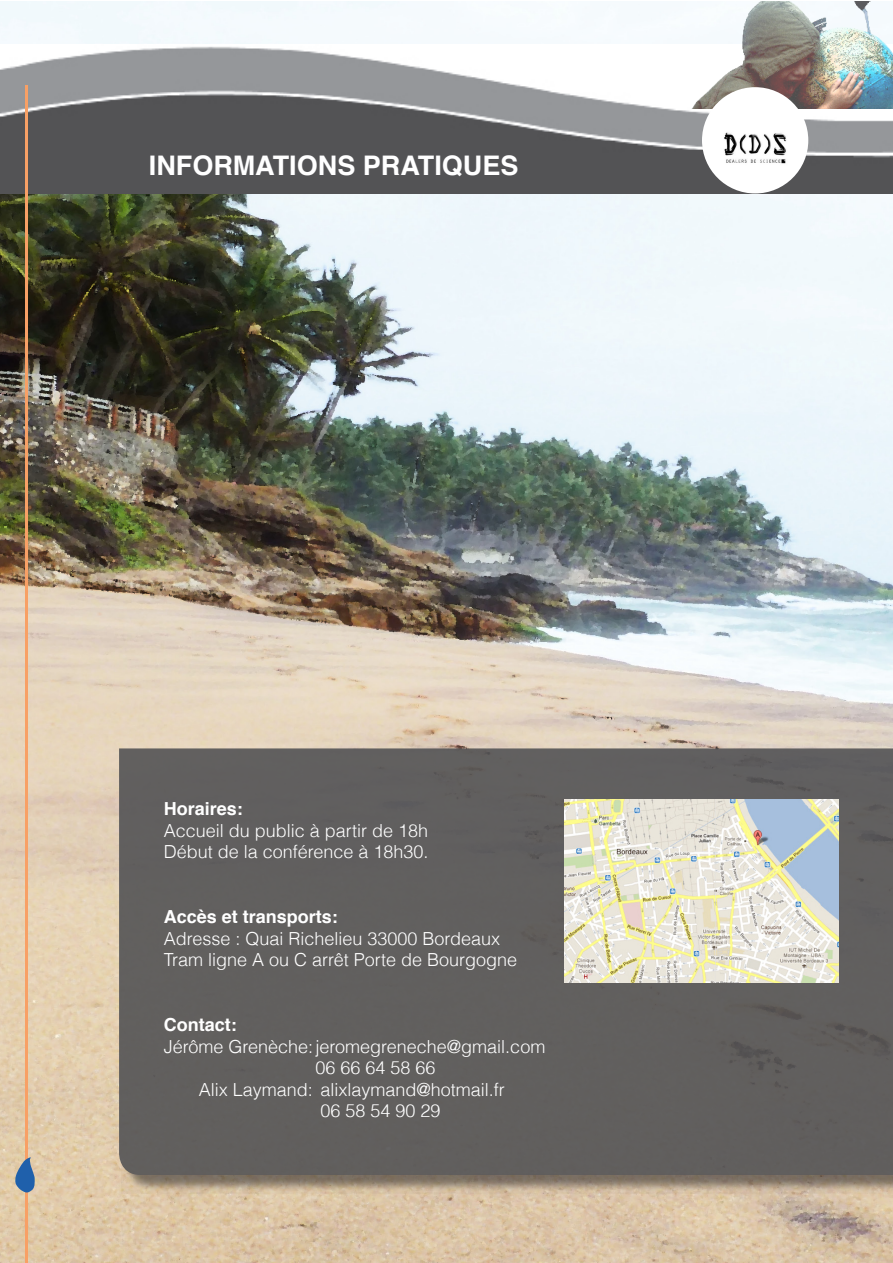
<style>
.page{position:relative;width:893px;height:1263px;background:#fff}
.page>*{position:absolute;margin:0;border:0;box-sizing:border-box;transform-origin:0 0}
.t1{font:700 27px "Helvetica";color:#fff}
.t2{font:300 18px/21.6px "Helvetica";color:#fff}
.t3{font:700 18px "Helvetica";color:#fff}
</style>
<div class="page">
<img style="left:0;top:1px;width:892px;height:1262px">
<div style="left:121px;top:751px;width:771px;height:443px;background:#231f20;opacity:.6"></div>
<div style="left:119px;top:748px;width:773px;height:427px;background:#615f5e"></div>
<img style="left:0;top:45px;width:892px;height:148px">
<img style="left:565px;top:799px;width:274px;height:183px">
<hr style="left:25px;top:85px;width:2px;height:1178px;background:#f8a065">
<svg style="left:15px;top:1157px;width:20px;height:36px"></svg>
<img style="left:684px;top:1px;width:208px;height:107px">
<div style="left:702px;top:87px;width:106px;height:106px;background:#fff;border-radius:50%"></div>
<img style="left:724px;top:132px;width:63px;height:32px">
<h1 class="t1" style="left:149px;top:154px;width:371px">INFORMATIONS PRATIQUES</h1>
<p class="t3" style="left:164px;top:801px;width:81px">Horaires:</p>
<p class="t2" style="left:164px;top:821px;width:266px">Accueil du public à partir de 18h<br>Début de la conférence à 18h30.</p>
<p class="t3" style="left:164px;top:909px;width:176px">Accès et transports:</p>
<p class="t2" style="left:164px;top:929px;width:355px">Adresse : Quai Richelieu 33000 Bordeaux<br>Tram ligne A ou C arrêt Porte de Bourgogne</p>
<p class="t3" style="left:164px;top:1017px;width:74px">Contact:</p>
<p class="t2" style="left:164px;top:1037px;width:383px">Jérôme Grenèche:jeromegreneche@gmail.com</p>
<p class="t2" style="left:199px;top:1080px;width:308px">Alix Laymand: alixlaymand@hotmail.fr</p>
<p class="t2" style="left:315px;top:1058px;width:122px">06 66 64 58 66</p>
<p class="t2" style="left:320px;top:1102px;width:122px">06 58 54 90 29</p>
</div>
